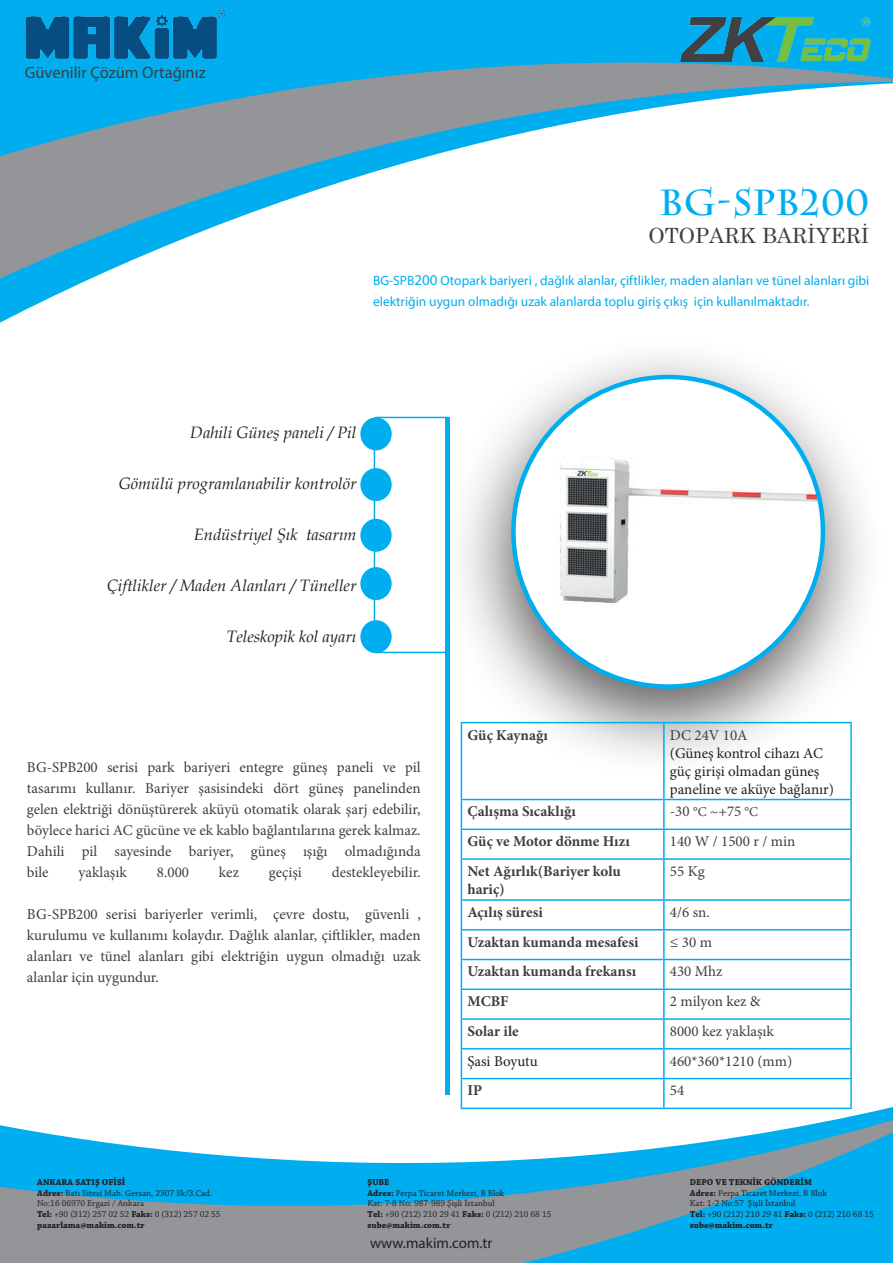
<style>
.page{position:relative;width:893px;height:1263px;background:#fff}
.page>*{position:absolute;margin:0;border:0;box-sizing:border-box;transform-origin:0 0}
.t1{font:700 36px "Charlemagne Std";color:#00aeef}
.t2{font:21px "Century Schoolbook";color:#3e3e3f}
.t3{font:italic 16.5px "Book Antiqua";color:#231f20}
.t4{font:16.5px "Myriad Pro";color:#3e3e3f}
.t5{font:15px/21px "Minion Pro";color:#3e3e3f;text-align:justify}
.t6{font:700 15px/18px "Minion Pro";color:#3e3e3f}
.t7{font:15px/18px "Minion Pro";color:#231f20}
.t8{font:15px "Myriad Pro";color:#231f20}
.t9{font:13.5px/21px "Myriad Pro";color:#00aeef}
.t10{font:9px/10.8px "Chaparral Pro";color:#231f20}
.s1{font-size:15px}
.s2{font-size:13.5px}
.s3{font-weight:700}
</style>
<div class="page">
<svg style="left:460px;top:1075px;width:390px;height:12px"></svg>
<svg style="left:0;top:186px;width:329px;height:124px"></svg>
<svg style="left:0;top:0;width:893px;height:186px"></svg>
<div style="left:445px;top:417px;width:5px;height:677px;background:#00aeef"></div>
<div style="left:442px;top:335px;width:444px;height:445px;background:#231f20;opacity:.75"></div>
<div style="left:513px;top:377px;width:310px;height:309px;background:#fff;border-radius:50%"></div>
<img style="left:533px;top:441px;width:290px;height:216px">
<svg style="left:0;top:1088px;width:893px;height:175px"></svg>
<img style="left:23px;top:7px;width:204px;height:55px">
<svg style="left:373px;top:416px;width:77px;height:238px"></svg>
<div style="left:360px;top:468px;width:32px;height:33px;background:#00aeef;border-radius:50%"></div>
<div style="left:360px;top:519px;width:32px;height:33px;background:#00aeef;border-radius:50%"></div>
<div style="left:360px;top:567px;width:32px;height:33px;background:#00aeef;border-radius:50%"></div>
<div style="left:360px;top:417px;width:32px;height:33px;background:#00aeef;border-radius:50%"></div>
<img style="left:669px;top:7px;width:214px;height:66px">
<div style="left:360px;top:620px;width:32px;height:33px;background:#00aeef;border-radius:50%"></div>
<hr style="left:664px;top:722px;width:188px;height:1px;background:#00aeef">
<hr style="left:850px;top:723px;width:2px;height:76px;background:#00aeef">
<hr style="left:664px;top:799px;width:188px;height:1px;background:#00aeef">
<hr style="left:850px;top:800px;width:2px;height:28px;background:#00aeef">
<hr style="left:664px;top:828px;width:188px;height:2px;background:#00aeef">
<hr style="left:850px;top:830px;width:2px;height:28px;background:#00aeef">
<hr style="left:664px;top:858px;width:188px;height:2px;background:#00aeef">
<hr style="left:850px;top:860px;width:2px;height:39px;background:#00aeef">
<hr style="left:664px;top:899px;width:188px;height:2px;background:#00aeef">
<hr style="left:850px;top:901px;width:2px;height:28px;background:#00aeef">
<hr style="left:664px;top:929px;width:188px;height:1px;background:#00aeef">
<hr style="left:850px;top:930px;width:2px;height:29px;background:#00aeef">
<hr style="left:664px;top:959px;width:188px;height:1px;background:#00aeef">
<hr style="left:850px;top:960px;width:2px;height:28px;background:#00aeef">
<hr style="left:664px;top:988px;width:188px;height:2px;background:#00aeef">
<hr style="left:850px;top:990px;width:2px;height:28px;background:#00aeef">
<hr style="left:664px;top:1018px;width:188px;height:2px;background:#00aeef">
<hr style="left:850px;top:1020px;width:2px;height:28px;background:#00aeef">
<hr style="left:664px;top:1048px;width:188px;height:1px;background:#00aeef">
<hr style="left:850px;top:1049px;width:2px;height:29px;background:#00aeef">
<hr style="left:664px;top:1078px;width:188px;height:1px;background:#00aeef">
<hr style="left:850px;top:1079px;width:2px;height:28px;background:#00aeef">
<hr style="left:664px;top:1107px;width:188px;height:2px;background:#00aeef">
<hr style="left:461px;top:722px;width:203px;height:1px;background:#00aeef">
<hr style="left:461px;top:723px;width:1px;height:76px;background:#00aeef">
<hr style="left:663px;top:723px;width:2px;height:76px;background:#00aeef">
<hr style="left:461px;top:799px;width:203px;height:1px;background:#00aeef">
<hr style="left:663px;top:800px;width:2px;height:28px;background:#00aeef">
<hr style="left:461px;top:828px;width:203px;height:2px;background:#00aeef">
<svg style="left:461px;top:800px;width:1px;height:58px"></svg>
<hr style="left:663px;top:830px;width:2px;height:28px;background:#00aeef">
<hr style="left:461px;top:858px;width:203px;height:2px;background:#00aeef">
<hr style="left:461px;top:860px;width:1px;height:39px;background:#00aeef">
<hr style="left:663px;top:860px;width:2px;height:39px;background:#00aeef">
<hr style="left:461px;top:899px;width:203px;height:2px;background:#00aeef">
<hr style="left:663px;top:901px;width:2px;height:28px;background:#00aeef">
<hr style="left:461px;top:929px;width:203px;height:1px;background:#00aeef">
<hr style="left:663px;top:930px;width:2px;height:29px;background:#00aeef">
<hr style="left:461px;top:959px;width:203px;height:1px;background:#00aeef">
<hr style="left:663px;top:960px;width:2px;height:28px;background:#00aeef">
<hr style="left:461px;top:988px;width:203px;height:2px;background:#00aeef">
<hr style="left:663px;top:990px;width:2px;height:28px;background:#00aeef">
<hr style="left:461px;top:1018px;width:203px;height:2px;background:#00aeef">
<hr style="left:663px;top:1020px;width:2px;height:28px;background:#00aeef">
<hr style="left:461px;top:1048px;width:203px;height:1px;background:#00aeef">
<hr style="left:663px;top:1049px;width:2px;height:29px;background:#00aeef">
<hr style="left:461px;top:1078px;width:203px;height:1px;background:#00aeef">
<svg style="left:461px;top:901px;width:1px;height:206px"></svg>
<hr style="left:663px;top:1079px;width:2px;height:28px;background:#00aeef">
<hr style="left:461px;top:1107px;width:203px;height:2px;background:#00aeef">
<p class="t4" style="left:25px;top:62px;width:182px">Güvenilir Çözüm Ortağınız</p>
<h1 class="t1" style="left:659px;top:182px;width:212px">bg-spb200</h1>
<h2 class="t2" style="left:648px;top:218px;width:222px">OTOPARK BARİYERİ</h2>
<p class="t9" style="left:373px;top:270px;width:498px">BG-SPB<span class="s1">200</span> Otopark bariyeri , dağlık alanlar, çiftlikler, maden alanları ve tünel alanları gibi elektriğin uygun olmadığı uzak alanlarda toplu giriş çıkış için kullanılmaktadır.</p>
<p class="t3" style="left:190px;top:421px;width:168px">Dahili Güneş paneli / Pil</p>
<p class="t3" style="left:119px;top:472px;width:239px">Gömülü programlanabilir kontrolör</p>
<p class="t3" style="left:194px;top:523px;width:164px">Endüstriyel Şık tasarım</p>
<p class="t3" style="left:107px;top:574px;width:251px">Çiftlikler / Maden Alanları / Tüneller</p>
<p class="t3" style="left:226px;top:625px;width:132px">Teleskopik kol ayarı</p>
<p class="t5" style="left:27px;top:757px;width:395px">BG-SPB200 serisi park bariyeri entegre güneş paneli ve pil tasarımı kullanır. Bariyer şasisindeki dört güneş panelinden gelen elektriği dönüştürerek aküyü otomatik olarak şarj edebilir, böylece harici AC gücüne ve ek kablo bağlantılarına gerek kalmaz.<br>Dahili pil sayesinde bariyer, güneş ışığı olmadığında bile</p>
<p class="t5" style="left:78px;top:862px;width:50px">yaklaşık</p>
<p class="t5" style="left:157px;top:862px;width:34px">8.000</p>
<p class="t5" style="left:219px;top:862px;width:22px">kez</p>
<p class="t5" style="left:269px;top:862px;width:35px">geçişi</p>
<p class="t5" style="left:332px;top:862px;width:90px">destekleyebilir.</p>
<p class="t5" style="left:27px;top:904px;width:395px">BG-SPB200 serisi bariyerler verimli, çevre dostu, güvenli , kurulumu ve kullanımı kolaydır. Dağlık alanlar, çiftlikler, maden alanları ve tünel alanları gibi elektriğin uygun olmadığı uzak alanlar için uygundur.</p>
<p class="t6" style="left:467px;top:725px;width:82px">Güç Kaynağı</p>
<p class="t5" style="left:670px;top:724px;width:79px">DC 24V 10A</p>
<p class="t7" style="left:670px;top:744px;width:166px">(Güneş kontrol cihazı AC güç girişi olmadan güneş paneline ve aküye bağlanır)</p>
<p class="t6" style="left:467px;top:802px;width:110px">Çalışma Sıcaklığı</p>
<p class="t5" style="left:670px;top:801px;width:90px">-30 <span class="s2">°C</span> ~+75 <span class="s2">°C</span></p>
<p class="t6" style="left:467px;top:832px;width:164px">Güç ve Motor dönme Hızı</p>
<p class="t5" style="left:670px;top:831px;width:127px">140 W / 1500 r / min</p>
<p class="t6" style="left:467px;top:862px;width:155px">Net Ağırlık(Bariyer kolu hariç)</p>
<p class="t5" style="left:670px;top:861px;width:36px">55 Kg</p>
<p class="t6" style="left:467px;top:903px;width:77px">Açılış süresi</p>
<p class="t5" style="left:670px;top:902px;width:41px">4/6 sn.</p>
<p class="t6" style="left:467px;top:933px;width:173px">Uzaktan kumanda mesafesi</p>
<p class="t5" style="left:670px;top:931px;width:44px">≤ 30 m</p>
<p class="t6" style="left:467px;top:962px;width:170px">Uzaktan kumanda frekansı</p>
<p class="t5" style="left:670px;top:961px;width:54px">430 Mhz</p>
<p class="t6" style="left:467px;top:992px;width:43px">MCBF</p>
<p class="t5" style="left:670px;top:991px;width:92px">2 milyon kez &amp;</p>
<p class="t6" style="left:467px;top:1022px;width:53px">Solar ile</p>
<p class="t5" style="left:670px;top:1021px;width:106px">8000 kez yaklaşık</p>
<p class="t7" style="left:467px;top:1052px;width:72px">Şasi Boyutu</p>
<p class="t5" style="left:670px;top:1050px;width:124px">460*360*1210 (mm)</p>
<p class="t6" style="left:467px;top:1081px;width:16px">IP</p>
<p class="t5" style="left:670px;top:1080px;width:16px">54</p>
<p class="t10" style="left:37px;top:1177px;width:185px"><span class="s3">ANKARA SATIŞ OFİSİ<br>Adres:</span> Batı Sitesi Mah. Gersan, 2307 Sk/3.Cad.<br>No:16 06970 Ergazi / Ankara<br><span class="s3">Tel:</span> +90 (312) 257 02 52 <span class="s3">Faks:</span> 0 (312) 257 02 55 <span class="s3">pazarlama@makim.com.tr</span></p>
<p class="t10" style="left:690px;top:1177px;width:185px"><span class="s3">DEPO VE TEKNİK GÖNDERİM<br>Adres:</span> Perpa Ticaret Merkezi, B Blok<br>Kat: 1-2 No:57 Şişli İstanbul<br><span class="s3">Tel:</span> +90 (212) 210 29 41 <span class="s3">Faks:</span> 0 (212) 210 68 15 <span class="s3">sube@makim.com.tr</span></p>
<p class="t8" style="left:370px;top:1233px;width:124px">www.makim.com.tr</p>
<p class="t10" style="left:368px;top:1177px;width:185px"><span class="s3">ŞUBE<br>Adres:</span> Perpa Ticaret Merkezi, B Blok<br>Kat: 7-8 No: 987-989 Şişli İstanbul<br><span class="s3">Tel:</span> +90 (212) 210 29 41 <span class="s3">Faks:</span> 0 (212) 210 68 15 <span class="s3">sube@makim.com.tr</span></p>
</div>
